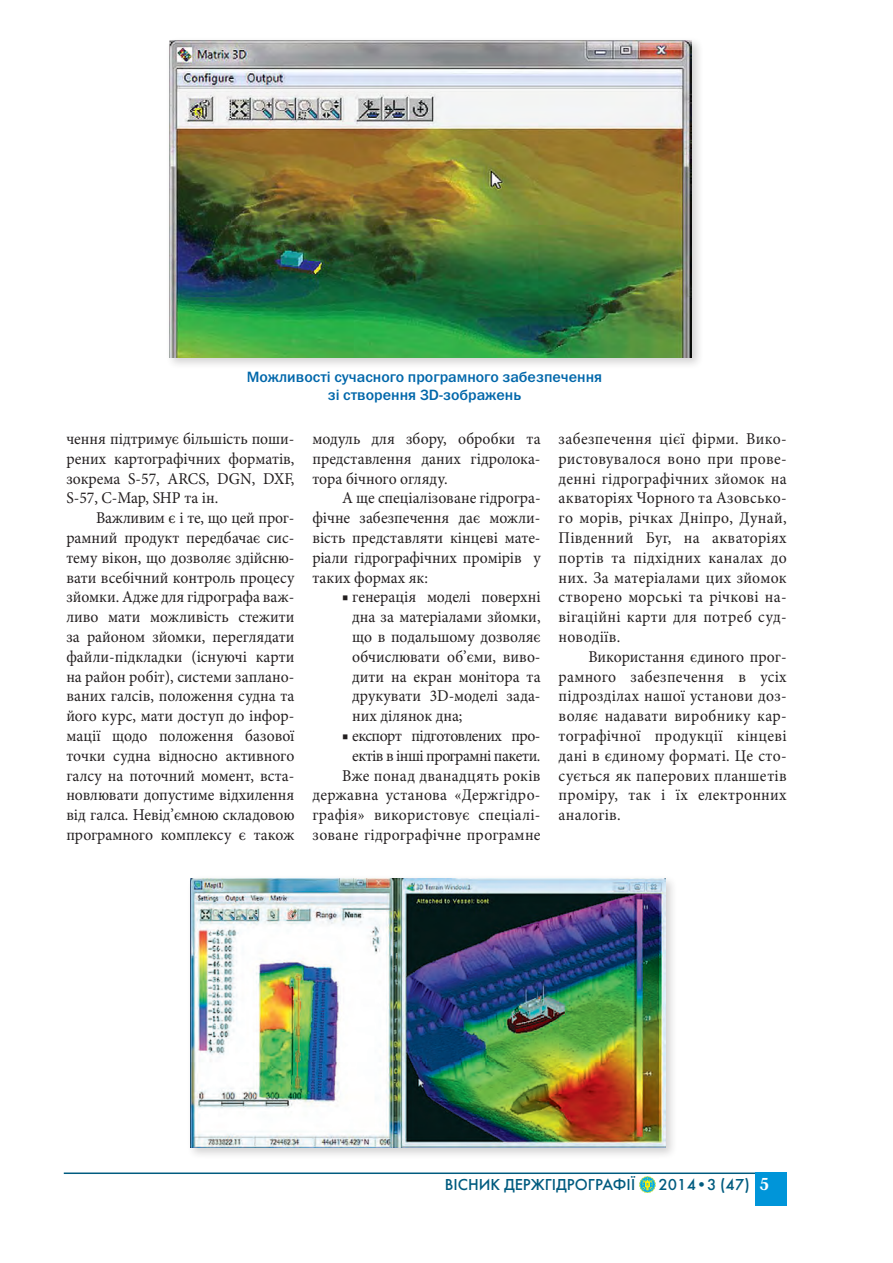
<style>
.page{position:relative;width:893px;height:1263px;background:#fff}
.page>*{position:absolute;margin:0;border:0;box-sizing:border-box;transform-origin:0 0}
.основной_текст{font:16.5px/19.8px "Minion Pro";color:#231f20;text-align:justify;scale:.95 1}
.основной_текст-2{font:16.5px/19.8px "Minion Pro";letter-spacing:-.03em;color:#231f20;text-align:right;scale:.95 1}
.t1{font:16.5px "Futura Medium C";color:#005b7f}
.подпись_пол_фото2{font:15px/18px "Franklin Gothic Medium C";color:#0067aa;text-align:center}
.s1{font-family:"Baltica C";font-weight:700;font-size:18px;color:#fff}
</style>
<div class="page">
<hr style="left:64px;top:1172px;width:723px;height:2px;background:#005b7f">
<div style="left:755px;top:1172px;width:32px;height:33px;background:#0095d9"></div>
<svg style="left:639px;top:1176px;width:17px;height:17px"></svg>
<div style="left:166px;top:36px;width:538px;height:334px;background:#231f20;opacity:.2"></div>
<img style="left:170px;top:40px;width:522px;height:318px">
<div style="left:186px;top:874px;width:491px;height:286px;background:#231f20;opacity:.2"></div>
<img style="left:190px;top:878px;width:475px;height:270px">
<p class="подпись_пол_фото2" style="left:247px;top:368px;width:357px">Можливості сучасного програмного забезпечення зі створення 3D-зображень</p>
<p class="основной_текст" style="left:66px;top:429px;width:242px">чення підтримує більшість поши&shy;рених картографічних форматів, зокрема S-57, ARCS, DGN, DXF, S-57, C-Map, SHP та ін.</p>
<p class="основной_текст" style="left:66px;top:508px;width:242px;text-indent:30px">Важливим є і те, що цей прог&shy;рамний продукт передбачає сис&shy;тему вікон, що дозволяє здійсню&shy;вати всебічний контроль процесу зйомки. Адже для гідрографа важ&shy;ливо мати можливість стежити за районом зйомки, переглядати файли-підкладки (існуючі карти на район робіт), системи заплано&shy;ваних галсів, положення судна та його курс, мати доступ до інфор&shy;мації щодо положення базової точки судна відносно активного галсу на поточний момент, вста&shy;новлювати допустиме відхилення від галса. Невід’ємною складовою програмного комплексу є також</p>
<p class="основной_текст" style="left:312px;top:429px;width:242px">модуль для збору, обробки та представлення даних гідролока&shy;тора бічного огляду.</p>
<p class="основной_текст" style="left:312px;top:488px;width:242px;text-indent:30px">А ще спеціалізоване гідрогра&shy;фічне забезпечення дає можли&shy;вість представляти кінцеві мате&shy;ріали гідрографічних промірів у таких формах як:</p>
<p class="основной_текст" style="left:352px;top:587px;width:200px;text-indent:-10px">■ генерація моделі поверхні дна за матеріалами зйомки, що в подальшому дозволяє обчислювати об’єми, виво&shy;дити на екран монітора та друкувати 3D-моделі зада&shy;них ділянок дна;</p>
<p class="основной_текст-2" style="left:342px;top:726px;width:210px">■ експорт підготовлених про&shy;ектів в інші програмні пакети.</p>
<p class="основной_текст" style="left:312px;top:765px;width:242px;text-indent:30px">Вже понад дванадцять років державна установа «Держгідро&shy;графія» використовує спеціалі&shy;зоване гідрографічне програмне</p>
<p class="основной_текст" style="left:559px;top:429px;width:242px">забезпечення цієї фірми. Вико&shy;ристовувалося воно при прове&shy;денні гідрографічних зйомок на акваторіях Чорного та Азовсько&shy;го морів, річках Дніпро, Дунай, Південний Буг, на акваторіях портів та підхідних каналах до них. За матеріалами цих зйомок створено морські та річкові на&shy;вігаційні карти для потреб суд&shy;новодіїв.</p>
<p class="основной_текст" style="left:559px;top:647px;width:242px;text-indent:30px">Використання єдиного прог&shy;рамного забезпечення в усіх підрозділах нашої установи доз&shy;воляє надавати виробнику кар&shy;тографічної продукції кінцеві дані в єдиному форматі. Це сто&shy;сується як паперових планшетів проміру, так і їх електронних аналогів.</p>
<p class="t1" style="left:445px;top:1175px;width:192px">ВІСНИК ДЕРЖГІДРОГРАФІЇ</p>
<p class="t1" style="left:659px;top:1175px;width:112px">2014•3 (47) <span class="s1">5</span></p>
</div>
